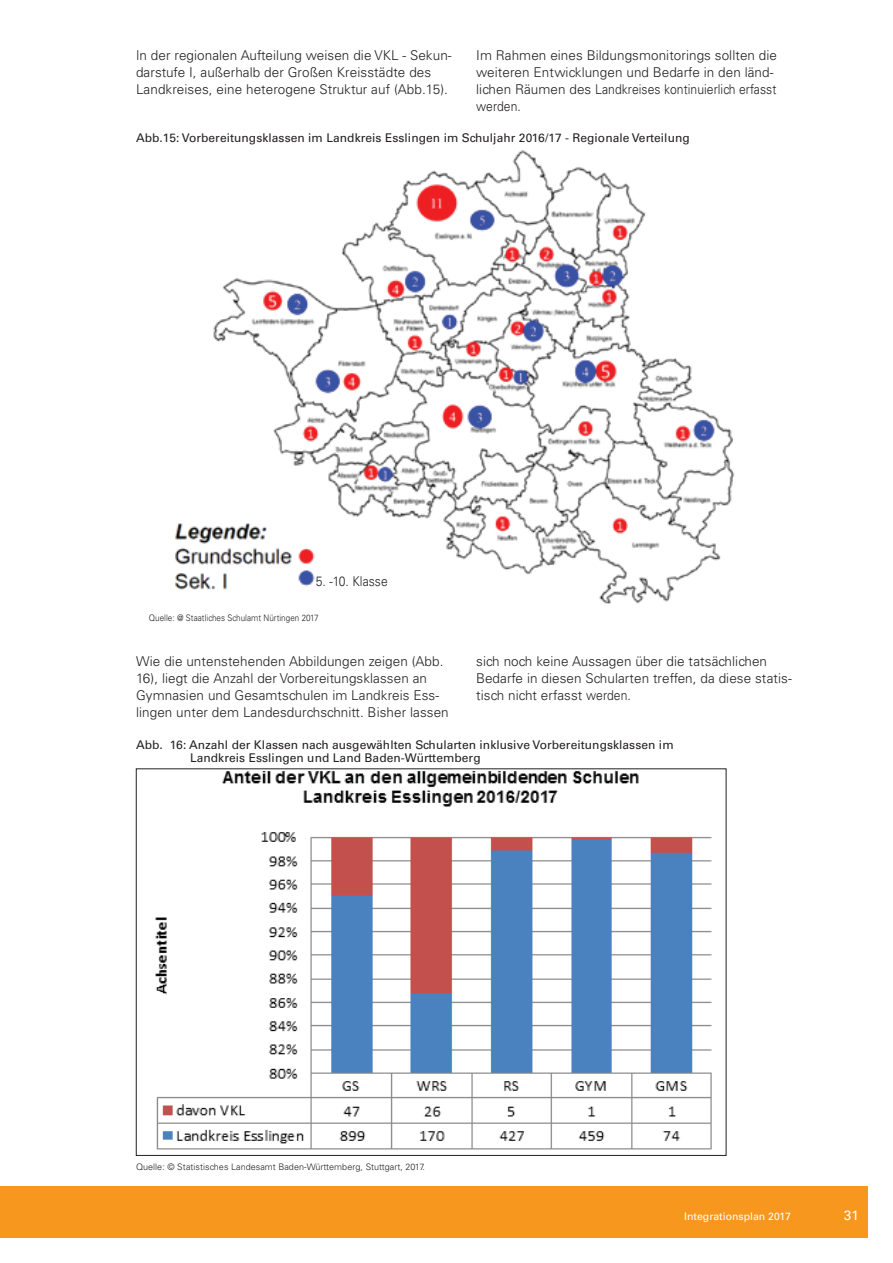
<style>
.page{position:relative;width:893px;height:1263px;background:#fff}
.page>*{position:absolute;margin:0;border:0;box-sizing:border-box;transform-origin:0 0}
.t1{font:300 13.5px/17px "Univers LT Std";letter-spacing:.005em;color:#231f20}
.t2{font:300 13.5px/17px "Univers LT Std";letter-spacing:.005em;color:#231f20;scale:.9 1}
.t3{font:13.5px "Univers LT Std";color:#fff}
.t4{font:12px/13.5px "Univers LT Std";letter-spacing:.005em;color:#231f20}
.t5{font:10.5px "Univers LT Std";color:#fff}
.t6{font:300 9px "Univers LT Std";letter-spacing:.005em;color:#231f20}
.t7{font:300 9px "Univers LT Std";letter-spacing:.005em;color:#231f20;scale:.9 1}
</style>
<div class="page">
<div style="left:0;top:1186px;width:867px;height:51px;background:#f7971d"></div>
<img style="left:155px;top:771px;width:557px;height:379px">
<img style="left:175px;top:150px;width:560px;height:454px">
<p class="t2" style="left:136px;top:46px;width:352px">In der regionalen Aufteilung weisen die VKL - Sekun&shy;darstufe I, außerhalb der Großen Kreisstädte des<br>Landkreises, eine heterogene Struktur auf (Abb.15).</p>
<p class="t4" style="left:136px;top:131px;width:555px">Abb.15: Vorbereitungsklassen im Landkreis Esslingen im Schuljahr 2016/17 - Regionale Verteilung</p>
<p class="t1" style="left:476px;top:46px;width:302px">Im Rahmen eines Bildungsmonitorings sollten die weiteren Entwicklungen und Bedarfe in den länd&shy;lichen Räumen des Landkreises kontinuierlich erfasst werden.</p>
<p class="t2" style="left:316px;top:573px;width:82px">5. -10. Klasse</p>
<p class="t7" style="left:149px;top:612px;width:190px">Quelle: @ Staatliches Schulamt Nürtingen 2017</p>
<p class="t1" style="left:136px;top:653px;width:314px">Wie die untenstehenden Abbildungen zeigen (Abb.<br>16), liegt die Anzahl der Vorbereitungsklassen an Gymnasien und Gesamtschulen im Landkreis Ess&shy;lingen unter dem Landesdurchschnitt. Bisher lassen</p>
<p class="t1" style="left:476px;top:653px;width:317px">sich noch keine Aussagen über die tatsächlichen<br>Bedarfe in diesen Schularten treffen, da diese statis&shy;tisch nicht erfasst werden.</p>
<p class="t4" style="left:190px;top:738px;width:485px;text-indent:-54px">Abb. 16: Anzahl der Klassen nach ausgewählten Schularten inklusive Vorbereitungsklassen im<br>Landkreis Esslingen und Land Baden-Württemberg</p>
<p class="t6" style="left:136px;top:1161px;width:290px">Quelle: © Statistisches Landesamt Baden-Württemberg, Stuttgart, 2017.</p>
<p class="t5" style="left:684px;top:1210px;width:108px">Integrationsplan 2017</p>
<p class="t3" style="left:844px;top:1208px;width:17px">31</p>
</div>
